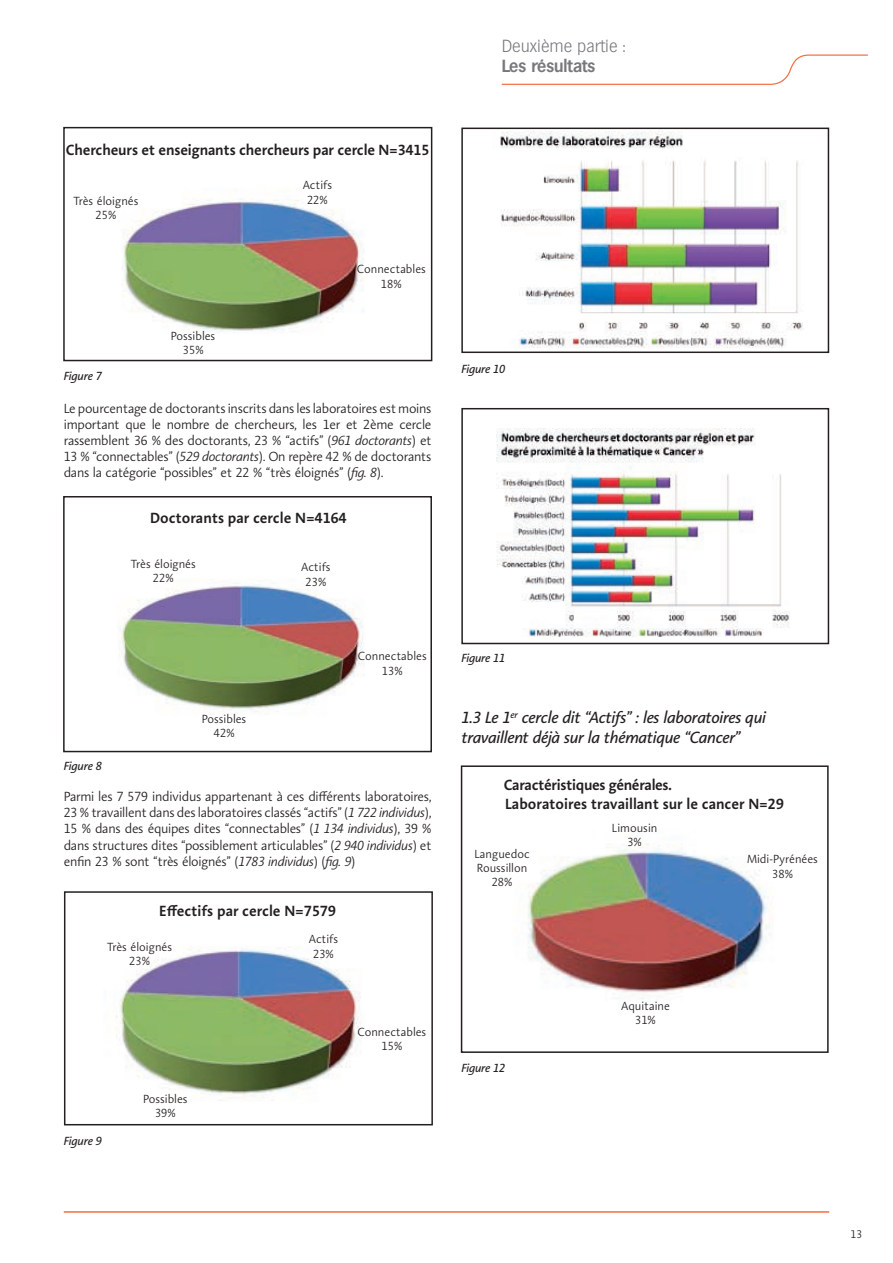
<style>
.page{position:relative;width:893px;height:1263px;background:#fff}
.page>*{position:absolute;margin:0;border:0;box-sizing:border-box;transform-origin:0 0}
.t1{font:200 17.1px "Hamburg";color:#76787b}
.t2{font:600 17.1px "Hamburg";color:#76787b}
.t3{font:italic 16.5px/19.8px "Aroma No 2 LT Pro";letter-spacing:-.02em;color:#231f20}
.t4{font:600 15px "Aroma No 2 LT Pro";letter-spacing:-.01em;color:#231f20}
.t5{font:300 13.5px/16.2px "Aroma No 2 LT Pro";letter-spacing:-.02em;color:#231f20;text-align:justify}
.t6{font:300 12px/14.4px "Aroma No 2 LT Pro";color:#231f20;text-align:center}
.t7{font:italic 12px "Aroma No 2 LT Pro";letter-spacing:-.02em;color:#231f20}
.t8{font:300 11.25px "Aroma No 2 LT Pro";color:#231f20}
.s1{font-style:italic}
</style>
<div class="page">
<svg style="left:501px;top:54px;width:367px;height:31px"></svg>
<img style="left:500px;top:132px;width:304px;height:216px">
<div style="left:461px;top:128px;width:368px;height:225px;border:2px solid #231f20"></div>
<img style="left:496px;top:429px;width:294px;height:208px">
<div style="left:461px;top:408px;width:368px;height:236px;border:2px solid #231f20"></div>
<img style="left:527px;top:844px;width:244px;height:155px">
<img style="left:64px;top:199px;width:361px;height:163px">
<img style="left:118px;top:582px;width:246px;height:130px">
<img style="left:64px;top:948px;width:368px;height:178px">
<div style="left:63px;top:127px;width:369px;height:234px;border:2px solid #231f20"></div>
<div style="left:63px;top:496px;width:369px;height:256px;border:2px solid #231f20"></div>
<div style="left:64px;top:891px;width:369px;height:234px;border:2px solid #231f20"></div>
<div style="left:461px;top:765px;width:368px;height:288px;border:2px solid #231f20"></div>
<hr style="left:64px;top:1211px;width:765px;height:2px;background:#f36f42">
<p class="t4" style="left:66px;top:140px;width:365px">Chercheurs et enseignants chercheurs par cercle N=3415</p>
<p class="t6" style="left:73px;top:193px;width:67px">Très éloignés<br>25%</p>
<p class="t6" style="left:171px;top:329px;width:46px">Possibles<br>35%</p>
<p class="t6" style="left:303px;top:178px;width:31px">Actifs<br>22%</p>
<p class="t6" style="left:357px;top:262px;width:70px">Connectables<br>18%</p>
<p class="t7" style="left:64px;top:368px;width:40px">Figure 7</p>
<p class="t5" style="left:64px;top:400px;width:369px">Le pourcentage de doctorants inscrits dans les laboratoires est moins important que le nombre de chercheurs, les 1er et 2ème cercle rassemblent 36 % des doctorants, 23 % “actifs” (<span class="s1">961 doctorants</span>) et 13 % “connectables” (<span class="s1">529 doctorants</span>). On repère 42 % de doctorants dans la catégorie “possibles” et 22 % “très éloignés” (<span class="s1">fig. 8</span>).</p>
<p class="t4" style="left:150px;top:507px;width:198px">Doctorants par cercle N=4164</p>
<p class="t6" style="left:131px;top:557px;width:67px">Très éloignés<br>22%</p>
<p class="t6" style="left:202px;top:711px;width:46px">Possibles<br>42%</p>
<p class="t6" style="left:301px;top:560px;width:31px">Actifs<br>23%</p>
<p class="t6" style="left:358px;top:649px;width:70px">Connectables<br>13%</p>
<p class="t7" style="left:64px;top:759px;width:40px">Figure 8</p>
<p class="t5" style="left:64px;top:788px;width:369px">Parmi les 7 579 individus appartenant à ces différents laboratoires, 23 % travaillent dans des laboratoires classés “actifs” (<span class="s1">1 722 individus</span>), 15 % dans des équipes dites “connectables” (<span class="s1">1 134 individus</span>), 39 % dans structures dites “possiblement articulables” (<span class="s1">2 940 individus</span>) et enfin 23 % sont “très éloignés” (<span class="s1">1783 individus</span>) (<span class="s1">fig. 9</span>)</p>
<p class="t4" style="left:159px;top:901px;width:178px">Effectifs par cercle N=7579</p>
<p class="t6" style="left:107px;top:939px;width:67px">Très éloignés<br>23%</p>
<p class="t7" style="left:64px;top:1133px;width:40px">Figure 9</p>
<p class="t6" style="left:143px;top:1091px;width:46px">Possibles<br>39%</p>
<p class="t6" style="left:309px;top:932px;width:31px">Actifs<br>23%</p>
<p class="t6" style="left:357px;top:1024px;width:70px">Connectables<br>15%</p>
<p class="t1" style="left:502px;top:36px;width:125px">Deuxième partie :</p>
<p class="t2" style="left:502px;top:57px;width:95px">Les résultats</p>
<p class="t7" style="left:461px;top:361px;width:45px">Figure 10</p>
<p class="t7" style="left:461px;top:650px;width:45px">Figure 11</p>
<p class="t3" style="left:461px;top:708px;width:306px">1.3 Le 1<sup>er</sup> cercle dit “Actifs” : les laboratoires qui travaillent déjà sur la thématique “Cancer”</p>
<p class="t4" style="left:504px;top:775px;width:170px">Caractéristiques générales.</p>
<p class="t4" style="left:505px;top:794px;width:280px">Laboratoires travaillant sur le cancer N=29</p>
<p class="t6" style="left:474px;top:846px;width:57px">Languedoc<br>Roussillon<br>28%</p>
<p class="t7" style="left:461px;top:1060px;width:45px">Figure 12</p>
<p class="t6" style="left:612px;top:820px;width:47px">Limousin<br>3%</p>
<p class="t6" style="left:621px;top:998px;width:50px">Aquitaine<br>31%</p>
<p class="t6" style="left:747px;top:852px;width:72px">Midi-Pyrénées<br>38%</p>
<p class="t8" style="left:850px;top:1226px;width:13px">13</p>
</div>
